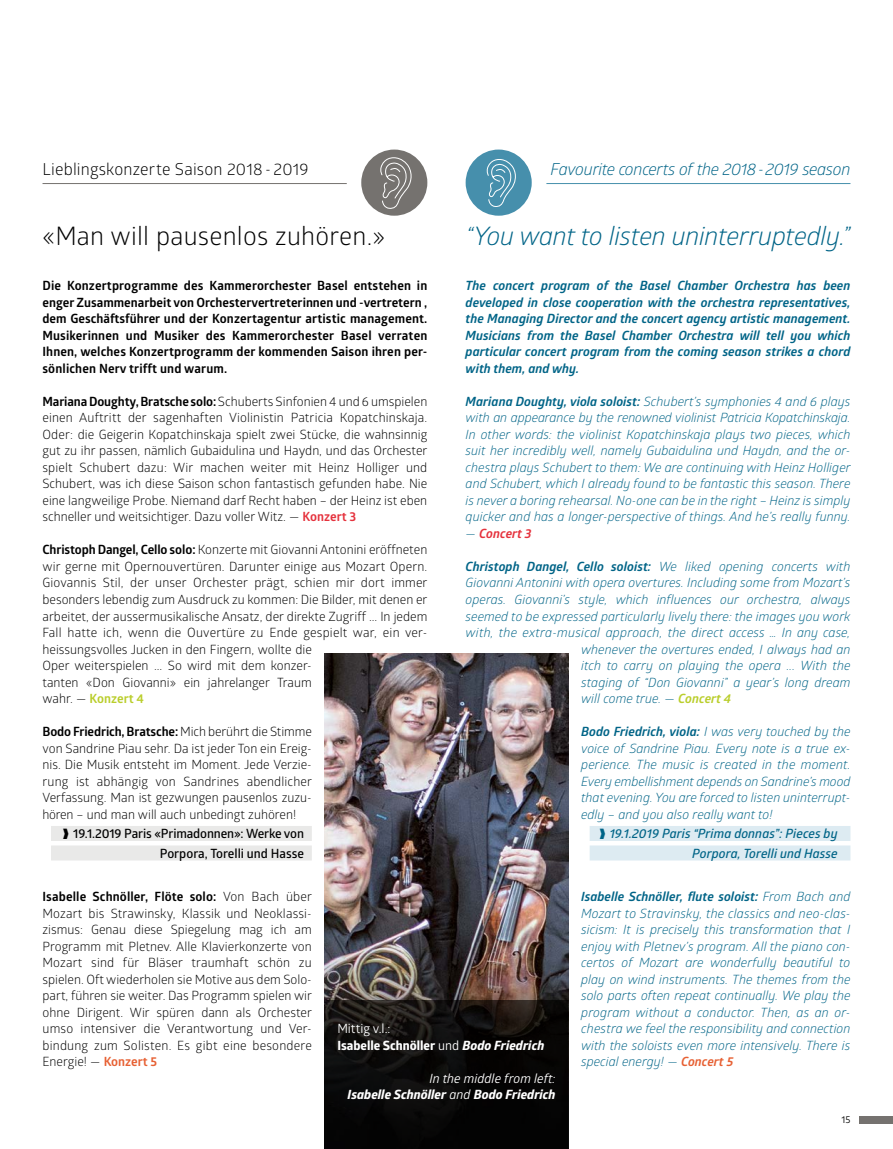
<style>
.page{position:relative;width:893px;height:1149px;background:#fff}
.page>*{position:absolute;margin:0;border:0;box-sizing:border-box;transform-origin:0 0}
.t1{font:italic 25.5px "Glober";letter-spacing:-.015em;color:#006487}
.t2{font:25.5px "Glober";letter-spacing:.01em;color:#000}
.t3{font:italic 16.5px "Glober";letter-spacing:-.025em;color:#006487}
.t4{font:16.5px "Glober";letter-spacing:.01em;color:#000}
.t5{font:12.75px/16.5px "Glober";color:#000;text-align:justify}
.t6{font:italic 12.75px/16.5px "Glober";color:#006487;text-align:justify}
.t7{font:italic 700 12.75px/16.5px "Glober";color:#006487;text-align:justify}
.t8{font:700 12.75px/16.5px "Glober";letter-spacing:.01em;color:#000}
.t9{font:600 12.75px/19.5px "Glober";letter-spacing:-.01em;color:#000;text-align:right}
.t10{font:italic 600 12.75px/19.5px "Glober";color:#006487;text-align:right}
.t11{font:700 12.75px "Globerx";color:#fff}
.t12{font:italic 700 12.75px "Globerx";color:#fff}
.t13{font:italic 12.75px "Glober";color:#fff}
.t14{font:12.75px "Glober";color:#fff}
.t15{font:italic 700 12.75px "Glober";color:#e5323d}
.t16{font:9.75px "Glober";color:#000}
.s1{font-weight:700}
.s2{font-weight:700;color:#e5323d}
.s3{font-weight:700;color:#bace2c}
.s4{font-weight:700;color:#e76134}
.s5{font-weight:400;color:#006487}
.s6{font-weight:400}
.s7{font-family:"Glober";font-weight:400}
.s8{font-style:italic}
</style>
<div class="page">
<div style="left:859px;top:1115px;width:34px;height:7px;background:#75726f"></div>
<img style="left:325px;top:653px;width:243px;height:347px">
<svg style="left:325px;top:1000px;width:243px;height:148px;background:#0c0a09"></svg>
<div style="left:51px;top:825px;width:261px;height:15px;background:#e9e9e8"></div>
<div style="left:51px;top:845px;width:261px;height:15px;background:#e9e9e8"></div>
<div style="left:590px;top:825px;width:260px;height:15px;background:#ddebf2"></div>
<div style="left:590px;top:845px;width:260px;height:15px;background:#ddebf2"></div>
<hr style="left:43px;top:183px;width:304px;height:1px;background:#75726f">
<div style="left:361px;top:149px;width:66px;height:67px;background:#75726f;border-radius:50%"></div>
<svg style="left:380px;top:157px;width:31px;height:52px"></svg>
<hr style="left:546px;top:183px;width:304px;height:1px;background:#468fac">
<div style="left:466px;top:149px;width:66px;height:67px;background:#468fac;border-radius:50%"></div>
<svg style="left:487px;top:159px;width:29px;height:48px"></svg>
<p class="t4" style="left:43px;top:157px;width:268px">Lieblingskonzerte Saison 2018 - 2019</p>
<p class="t3" style="left:551px;top:157px;width:301px">Favourite concerts of the 2018-2019 season</p>
<h1 class="t2" style="left:43px;top:218px;width:344px">«Man will pausenlos zuhören.»</h1>
<p class="t8" style="left:43px;top:277px;width:386px">Die Konzertprogramme des Kammerorchester Basel entstehen in enger Zusammenarbeit von Orchestervertreterinnen und -vertretern , dem Geschäftsführer und der Konzertagentur artistic management.<br>Musikerinnen und Musiker des Kammerorchester Basel verraten Ihnen, welches Konzertprogramm der kommenden Saison ihren per&shy;sönlichen Nerv trifft und warum.</p>
<p class="t5" style="left:43px;top:392px;width:387px"><span class="s1">Mariana Doughty, Bratsche solo:</span> Schuberts Sinfonien 4 und 6 umspielen einen Auftritt der sagenhaften Violinistin Patricia Kopatchinskaja.<br>Oder: die Geigerin Kopatchinskaja spielt zwei Stücke, die wahnsinnig gut zu ihr passen, nämlich Gubaidulina und Haydn, und das Orchester spielt Schubert dazu: Wir machen weiter mit Heinz Holliger und Schubert, was ich diese Saison schon fantastisch gefunden habe. Nie eine langweilige Probe. Niemand darf Recht haben – der Heinz ist eben schneller und weitsichtiger. Dazu voller Witz. — <span class="s2">Konzert 3</span></p>
<p class="t5" style="left:43px;top:541px;width:387px;text-align:left"><span class="s1">Christoph Dangel, Cello solo:</span> Konzerte mit Giovanni Antonini eröffneten wir gerne mit Opernouvertüren. Darunter einige aus Mozart Opern.<br>Giovannis Stil, der unser Orchester prägt, schien mir dort immer besonders lebendig zum Ausdruck zu kommen: Die Bilder, mit denen er arbeitet, der aussermusikalische Ansatz, der direkte Zugriff ... In jedem Fall hatte ich, wenn die Ouvertüre zu Ende gespielt war, ein ver&shy;heissungsvolles Jucken in den Fingern, wollte die<br>Oper weiterspielen ... So wird mit dem konzer-<br>tanten «Don Giovanni» ein jahrelanger Traum<br>wahr. — <span class="s3">Konzert 4</span></p>
<p class="t5" style="left:43px;top:722px;width:271px"><span class="s1">Bodo Friedrich, Bratsche:</span> Mich berührt die Stimme von Sandrine Piau sehr. Da ist jeder Ton ein Ereig&shy;nis. Die Musik entsteht im Moment. Jede Verzie&shy;rung ist abhängig von Sandrines abendlicher Verfassung. Man ist gezwungen pausenlos zuzu&shy;hören – und man will auch unbedingt zuhören!</p>
<p class="t9" style="left:63px;top:823px;width:243px">❱ 19.1.2019 Paris «Primadonnen»: Werke von<br>Porpora, Torelli und Hasse</p>
<p class="t5" style="left:43px;top:887px;width:271px"><span class="s1">Isabelle Schnöller, Flöte solo:</span> Von Bach über Mozart bis Strawinsky, Klassik und Neoklassi&shy;zismus: Genau diese Spiegelung mag ich am Programm mit Pletnev. Alle Klavierkonzerte von Mozart sind für Bläser traumhaft schön zu spielen. Oft wiederholen sie Motive aus dem Solo&shy;part, führen sie weiter. Das Programm spielen wir ohne Dirigent. Wir spüren dann als Orchester umso intensiver die Verantwortung und Ver&shy;bindung zum Solisten. Es gibt eine besondere Energie! — <span class="s4">Konzert 5</span></p>
<h1 class="t1" style="left:466px;top:218px;width:386px">“You want to listen uninterruptedly.”</h1>
<p class="t7" style="left:466px;top:277px;width:386px">The concert program of the Basel Chamber Orchestra has been developed in close cooperation with the orchestra representatives, the Managing Director and the concert agency artistic management.<br>Musicians from the Basel Chamber Orchestra will tell you which particular concert program from the coming season strikes a chord with them, and why.</p>
<p class="t6" style="left:466px;top:392px;width:387px"><span class="s1">Mariana Doughty, viola soloist:</span> Schubert’s symphonies 4 and 6 plays with an appearance by the renowned violinist Patricia Kopatchinskaja.<br>In other words: the violinist Kopatchinskaja plays two pieces, which suit her incredibly well, namely Gubaidulina und Haydn, and the or&shy;chestra plays Schubert to them: We are continuing with Heinz Holliger and Schubert, which I already found to be fantastic this season. There is never a boring rehearsal. No-one can be in the right – Heinz is simply quicker and has a longer-perspective of things. And he’s really funny.</p>
<p class="t15" style="left:466px;top:524px;width:68px"><span class="s5">—</span> Concert 3</p>
<p class="t7" style="left:466px;top:558px;width:386px">Christoph Dangel, Cello soloist: <span class="s6">We liked opening concerts with</span></p>
<p class="t6" style="left:466px;top:574px;width:386px">Giovanni Antonini with opera overtures. Including some from Mozart’s</p>
<p class="t6" style="left:466px;top:590px;width:386px">operas. Giovanni’s style, which influences our orchestra, always</p>
<p class="t6" style="left:466px;top:607px;width:386px">seemed to be expressed particularly lively there: the images you work</p>
<p class="t6" style="left:466px;top:623px;width:386px">with, the extra-musical approach, the direct access … In any case,</p>
<p class="t6" style="left:581px;top:640px;width:271px">whenever the overtures ended, I always had an</p>
<p class="t6" style="left:581px;top:656px;width:271px">itch to carry on playing the opera ... With the</p>
<p class="t6" style="left:581px;top:673px;width:271px">staging of “Don Giovanni” a year’s long dream</p>
<p class="t6" style="left:581px;top:689px;width:152px">will come true. — <span class="s3">Concert 4</span></p>
<p class="t6" style="left:581px;top:722px;width:271px;text-align:left"><span class="s1">Bodo Friedrich, viola:</span> I was very touched by the voice of Sandrine Piau. Every note is a true ex&shy;perience. The music is created in the moment.<br>Every embellishment depends on Sandrine’s mood that evening. You are forced to listen uninterrupt&shy;edly – and you also really want to!</p>
<p class="t10" style="left:599px;top:823px;width:240px">❱ 19.1.2019 Paris “Prima donnas”: Pieces by<br>Porpora, Torelli und Hasse</p>
<p class="t6" style="left:581px;top:887px;width:271px"><span class="s1">Isabelle Schnöller, flute soloist:</span> From Bach and Mozart to Stravinsky, the classics and neo-clas&shy;sicism: It is precisely this transformation that I enjoy with Pletnev’s program. All the piano con&shy;certos of Mozart are wonderfully beautiful to play on wind instruments. The themes from the solo parts often repeat continually. We play the program without a conductor. Then, as an or&shy;chestra we feel the responsibility and connection with the soloists even more intensively. There is special energy! — <span class="s4">Concert 5</span></p>
<p class="t14" style="left:337px;top:1019px;width:55px">Mittig v.l.:</p>
<p class="t11" style="left:337px;top:1035px;width:208px">Isabelle Schnöller <span class="s7">und</span> <span class="s8">Bodo Friedrich</span></p>
<p class="t13" style="left:429px;top:1069px;width:128px">In the middle from left:</p>
<p class="t12" style="left:348px;top:1085px;width:210px">Isabelle Schnöller <span class="s7">and</span> Bodo Friedrich</p>
<p class="t16" style="left:841px;top:1112px;width:10px">15</p>
</div>
